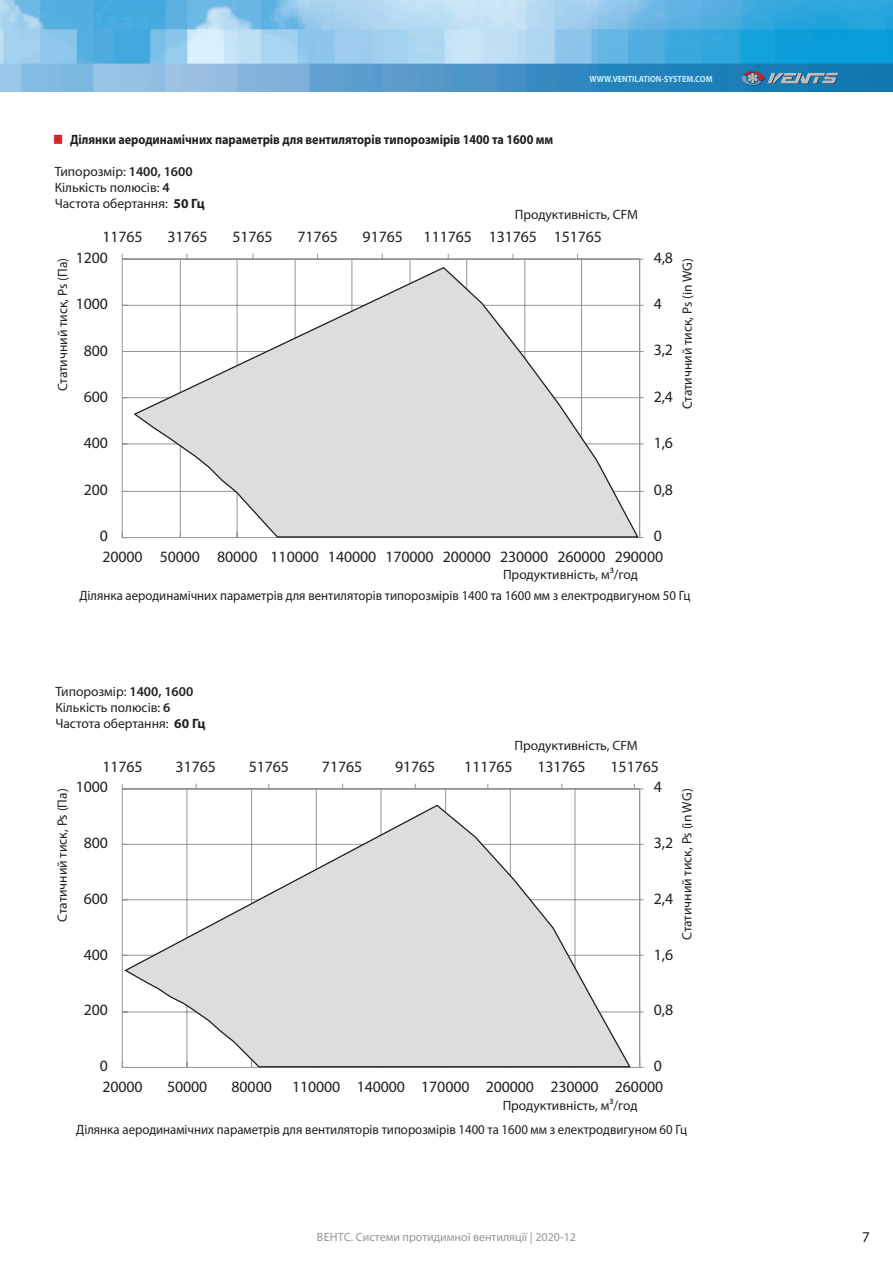
<style>
.page{position:relative;width:893px;height:1263px;background:#fff}
.page>*{position:absolute;margin:0;border:0;box-sizing:border-box;transform-origin:0 0}
.t1{font:15.9px/20.7px "Myriad Pro";letter-spacing:-.005em;color:#231f20;text-align:right}
.t2{font:15px "Myriad Pro";color:#231f20}
.t3{font:13.5px/16.2px "Myriad Pro";color:#231f20}
.t4{font:13.5px "Myriad Pro";color:#231f20;scale:.95 1}
.t5{font:700 13.5px "Myriad Pro";color:#231f20;scale:.9 1}
.t6{font:12px "Myriad Pro";color:#939598}
.t7{font:700 9px "Myriad Pro";color:#c6eafa;scale:.9 1}
.s1{font-weight:600}
.s2{font-weight:700}
</style>
<div class="page">
<img style="left:0;top:0;width:893px;height:91px">
<svg style="left:740px;top:71px;width:99px;height:14px"></svg>
<hr style="left:122px;top:305px;width:518px;height:1px;background:#939598">
<hr style="left:122px;top:351px;width:518px;height:1px;background:#939598">
<hr style="left:122px;top:397px;width:518px;height:1px;background:#939598">
<hr style="left:122px;top:444px;width:518px;height:1px;background:#939598">
<hr style="left:122px;top:491px;width:518px;height:1px;background:#939598">
<hr style="left:581px;top:259px;width:1px;height:279px;background:#939598">
<hr style="left:525px;top:259px;width:1px;height:279px;background:#939598">
<hr style="left:466px;top:259px;width:1px;height:279px;background:#939598">
<hr style="left:410px;top:259px;width:1px;height:279px;background:#939598">
<hr style="left:352px;top:259px;width:1px;height:279px;background:#939598">
<hr style="left:295px;top:259px;width:1px;height:279px;background:#939598">
<hr style="left:237px;top:259px;width:1px;height:279px;background:#939598">
<hr style="left:180px;top:259px;width:1px;height:279px;background:#939598">
<hr style="left:122px;top:259px;width:518px;height:1px;background:#939598">
<hr style="left:639px;top:259px;width:1px;height:279px;background:#939598">
<hr style="left:122px;top:259px;width:1px;height:279px;background:#939598">
<hr style="left:122px;top:537px;width:518px;height:1px;background:#939598">
<svg style="left:132px;top:266px;width:508px;height:273px"></svg>
<hr style="left:122px;top:844px;width:518px;height:1px;background:#939598">
<hr style="left:122px;top:899px;width:518px;height:1px;background:#939598">
<hr style="left:122px;top:955px;width:518px;height:1px;background:#939598">
<hr style="left:122px;top:1012px;width:518px;height:1px;background:#939598">
<hr style="left:575px;top:789px;width:1px;height:278px;background:#939598">
<hr style="left:510px;top:789px;width:1px;height:278px;background:#939598">
<hr style="left:445px;top:789px;width:1px;height:278px;background:#939598">
<hr style="left:381px;top:789px;width:1px;height:278px;background:#939598">
<hr style="left:316px;top:789px;width:1px;height:278px;background:#939598">
<hr style="left:251px;top:789px;width:1px;height:278px;background:#939598">
<hr style="left:187px;top:789px;width:1px;height:278px;background:#939598">
<hr style="left:122px;top:789px;width:518px;height:1px;background:#939598">
<hr style="left:639px;top:789px;width:1px;height:278px;background:#939598">
<svg style="left:634px;top:784px;width:10px;height:6px"></svg>
<hr style="left:122px;top:789px;width:1px;height:278px;background:#939598">
<hr style="left:122px;top:1067px;width:518px;height:1px;background:#939598">
<svg style="left:123px;top:804px;width:509px;height:264px"></svg>
<p class="t5" style="left:70px;top:130px;width:538px">Ділянки аеродинамічних параметрів для вентиляторів типорозмірів 1400 та 1600 мм</p>
<p class="t7" style="left:590px;top:73px;width:138px">WWW.VENTILATION-SYSTEM.COM</p>
<p class="t3" style="left:55px;top:163px;width:152px">Типорозмір: <span class="s1">1400, 1600<br></span>Кількість полюсів: <span class="s1">4<br></span>Частота обертання: <span class="s2">50 Гц</span></p>
<p class="t3" style="left:515px;top:206px;width:125px">Продуктивність, CFM</p>
<p class="t3" style="left:54px;top:391px;width:135px;rotate:-90deg">Статичний тиск, Ps (Па)</p>
<p class="t1" style="left:102px;top:226px;width:42px">11765</p>
<p class="t1" style="left:167px;top:226px;width:42px">31765</p>
<p class="t1" style="left:233px;top:226px;width:42px">51765</p>
<p class="t1" style="left:298px;top:226px;width:42px">71765</p>
<p class="t1" style="left:363px;top:226px;width:42px">91765</p>
<p class="t1" style="left:424px;top:226px;width:180px">111765 131765 151765</p>
<p class="t1" style="left:76px;top:247px;width:34px">1200</p>
<p class="t1" style="left:76px;top:293px;width:34px">1000</p>
<p class="t1" style="left:84px;top:340px;width:26px">800</p>
<p class="t1" style="left:84px;top:386px;width:26px">600</p>
<p class="t1" style="left:84px;top:432px;width:26px">400</p>
<p class="t1" style="left:84px;top:479px;width:26px">200</p>
<p class="t1" style="left:654px;top:247px;width:21px">4,8</p>
<p class="t1" style="left:654px;top:293px;width:10px">4</p>
<p class="t1" style="left:654px;top:340px;width:21px">3,2</p>
<p class="t1" style="left:654px;top:386px;width:21px">2,4</p>
<p class="t3" style="left:679px;top:409px;width:153px;rotate:-90deg">Статичний тиск, Ps (in WG)</p>
<p class="t1" style="left:654px;top:432px;width:21px">1,6</p>
<p class="t1" style="left:654px;top:479px;width:21px">0,8</p>
<p class="t1" style="left:100px;top:525px;width:10px">0</p>
<p class="t1" style="left:654px;top:525px;width:10px">0</p>
<p class="t1" style="left:102px;top:546px;width:562px">20000 50000 80000 110000 140000 170000 200000 230000 260000 290000</p>
<p class="t1" style="left:654px;top:553px;width:10px">0</p>
<p class="t1" style="left:100px;top:553px;width:10px">0</p>
<p class="t3" style="left:503px;top:566px;width:136px">Продуктивність, м3/год</p>
<p class="t4" style="left:79px;top:587px;width:645px">Ділянка аеродинамічних параметрів для вентиляторів типорозмірів 1400 та 1600 мм з електродвигуном 50 Гц</p>
<p class="t3" style="left:55px;top:683px;width:152px">Типорозмір: <span class="s1">1400, 1600<br></span>Кількість полюсів: <span class="s1">6<br></span>Частота обертання: <span class="s2">60 Гц</span></p>
<p class="t3" style="left:54px;top:922px;width:135px;rotate:-90deg">Статичний тиск, Ps (Па)</p>
<p class="t1" style="left:537px;top:728px;width:50px">131765</p>
<p class="t1" style="left:611px;top:728px;width:53px">151765<br>4</p>
<p class="t3" style="left:514px;top:737px;width:125px">Продуктивність, CFM</p>
<p class="t1" style="left:102px;top:756px;width:42px">11765</p>
<p class="t1" style="left:176px;top:756px;width:42px">31765</p>
<p class="t1" style="left:249px;top:756px;width:42px">51765</p>
<p class="t1" style="left:322px;top:756px;width:42px">71765</p>
<p class="t1" style="left:395px;top:756px;width:42px">91765</p>
<p class="t1" style="left:464px;top:756px;width:50px">111765</p>
<p class="t1" style="left:537px;top:756px;width:50px">131765</p>
<p class="t1" style="left:611px;top:756px;width:50px">151765</p>
<p class="t1" style="left:76px;top:776px;width:34px">1000</p>
<p class="t1" style="left:654px;top:776px;width:10px">4</p>
<p class="t1" style="left:84px;top:832px;width:26px">800</p>
<p class="t1" style="left:654px;top:832px;width:21px">3,2</p>
<p class="t1" style="left:84px;top:888px;width:26px">600</p>
<p class="t1" style="left:654px;top:888px;width:21px">2,4</p>
<p class="t1" style="left:84px;top:944px;width:26px">400</p>
<p class="t1" style="left:654px;top:944px;width:21px">1,6</p>
<p class="t3" style="left:678px;top:940px;width:153px;rotate:-90deg">Статичний тиск, Ps (in WG)</p>
<p class="t1" style="left:84px;top:999px;width:26px">200</p>
<p class="t1" style="left:100px;top:1055px;width:10px">0</p>
<p class="t1" style="left:654px;top:999px;width:21px">0,8</p>
<p class="t1" style="left:654px;top:1055px;width:10px">0</p>
<p class="t1" style="left:102px;top:1076px;width:42px">20000</p>
<p class="t1" style="left:167px;top:1076px;width:42px">50000</p>
<p class="t1" style="left:232px;top:1076px;width:42px">80000</p>
<p class="t1" style="left:292px;top:1076px;width:373px">110000 140000 170000 200000 230000 260000</p>
<p class="t3" style="left:503px;top:1097px;width:136px">Продуктивність, м3/год</p>
<p class="t4" style="left:76px;top:1121px;width:645px">Ділянка аеродинамічних параметрів для вентиляторів типорозмірів 1400 та 1600 мм з електродвигуном 60 Гц</p>
<p class="t6" style="left:317px;top:1229px;width:261px">ВЕНТС. Системи протидимної вентиляції | 2020-12</p>
<p class="t2" style="left:862px;top:1227px;width:9px">7</p>
</div>
